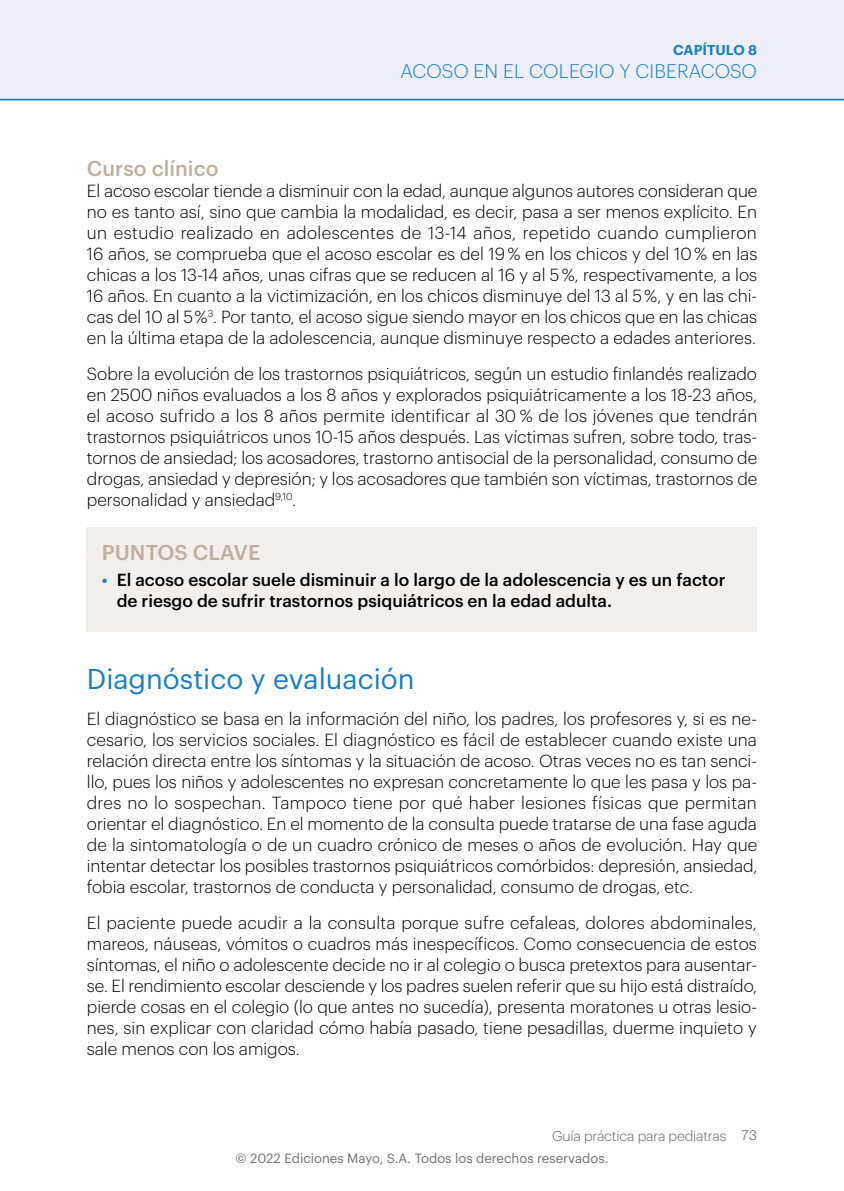
<style>
.page{position:relative;width:844px;height:1191px;background:#fff}
.page>*{position:absolute;margin:0;border:0;box-sizing:border-box;transform-origin:0 0}
.t1{font:28px "Graphik";color:#187fc3}
.t2{font:500 21px "Graphik";color:#beafa0}
.t3{font:300 19.25px "Graphik";letter-spacing:.005em;color:#187fc3}
.t4{font:300 17.15px/21px "Graphik";color:#000;text-align:justify}
.t5{font:500 17.15px/21px "Graphik";color:#000}
.t6{font:300 14px "Graphik";letter-spacing:-.01em;color:#62626c}
.t7{font:600 14px "Graphik";letter-spacing:.005em;color:#187fc3}
.t8{font:13.12px "Graphik";color:#706f6f}
.s1{color:#187fc3}
.s2{font-family:"Helvetica Neue LT Std"}
</style>
<div class="page">
<div style="left:0;top:0;width:843px;height:99px;background:#edeef7"></div>
<hr style="left:0;top:99px;width:843px;height:1px;background:#187fc3">
<div style="left:87px;top:527px;width:669px;height:105px;background:#f2eeeb"></div>
<p class="t7" style="left:673px;top:39px;width:85px">CAPÍTULO 8</p>
<p class="t3" style="left:400px;top:57px;width:358px">ACOSO EN EL COLEGIO Y CIBERACOSO</p>
<p class="t2" style="left:87px;top:152px;width:133px">Curso clínico</p>
<p class="t4" style="left:87px;top:179px;width:671px">El acoso escolar tiende a disminuir con la edad, aunque algunos autores consideran que no es tanto así, sino que cambia la modalidad, es decir, pasa a ser menos explícito. En un estudio realizado en adolescentes de 13-14 años, repetido cuando cumplieron 16 años, se comprueba que el acoso escolar es del 19 % en los chicos y del 10 % en las chicas a los 13-14 años, unas cifras que se reducen al 16 y al 5 %, respectivamente, a los 16 años. En cuanto a la victimización, en los chicos disminuye del 13 al 5 %, y en las chi&shy;cas del 10 al 5 %<sup>3</sup>. Por tanto, el acoso sigue siendo mayor en los chicos que en las chicas en la última etapa de la adolescencia, aunque disminuye respecto a edades anteriores.</p>
<p class="t4" style="left:87px;top:362px;width:671px">Sobre la evolución de los trastornos psiquiátricos, según un estudio finlandés realizado en 2500 niños evaluados a los 8 años y explorados psiquiátricamente a los 18-23 años, el acoso sufrido a los 8 años permite identificar al 30 % de los jóvenes que tendrán trastornos psiquiátricos unos 10-15 años después. Las víctimas sufren, sobre todo, tras&shy;tornos de ansiedad; los acosadores, trastorno antisocial de la personalidad, consumo de drogas, ansiedad y depresión; y los acosadores que también son víctimas, trastornos de personalidad y ansiedad<sup>9,10</sup>.</p>
<p class="t2" style="left:102px;top:536px;width:160px">PUNTOS CLAVE</p>
<p class="t5" style="left:117px;top:567px;width:610px;text-indent:-15px"><span class="s1">•</span> El acoso escolar suele disminuir a lo largo de la adolescencia y es un factor de riesgo de sufrir trastornos psiquiátricos en la edad adulta.</p>
<h1 class="t1" style="left:87px;top:658px;width:329px">Diagnóstico y evaluación</h1>
<p class="t4" style="left:87px;top:707px;width:672px">El diagnóstico se basa en la información del niño, los padres, los profesores y, si es ne&shy;cesario, los servicios sociales. El diagnóstico es fácil de establecer cuando existe una relación directa entre los síntomas y la situación de acoso. Otras veces no es tan senci&shy;llo, pues los niños y adolescentes no expresan concretamente lo que les pasa y los pa&shy;dres no lo sospechan. Tampoco tiene por qué haber lesiones físicas que permitan orientar el diagnóstico. En el momento de la consulta puede tratarse de una fase aguda de la sintomatología o de un cuadro crónico de meses o años de evolución. Hay que intentar detectar los posibles trastornos psiquiátricos comórbidos: depresión, ansiedad, fobia escolar, trastornos de conducta y personalidad, consumo de drogas, etc.</p>
<p class="t4" style="left:87px;top:911px;width:671px">El paciente puede acudir a la consulta porque sufre cefaleas, dolores abdominales, mareos, náuseas, vómitos o cuadros más inespecíficos. Como consecuencia de estos síntomas, el niño o adolescente decide no ir al colegio o busca pretextos para ausentar&shy;se. El rendimiento escolar desciende y los padres suelen referir que su hijo está distraído, pierde cosas en el colegio (lo que antes no sucedía), presenta moratones u otras lesio&shy;nes, sin explicar con claridad cómo había pasado, tiene pesadillas, duerme inquieto y sale menos con los amigos.</p>
<p class="t6" style="left:552px;top:1126px;width:206px">Guía práctica para pediatras <span class="s2">73</span></p>
<p class="t8" style="left:235px;top:1148px;width:374px">© 2022 Ediciones Mayo, S.A. Todos los derechos reservados.</p>
</div>
